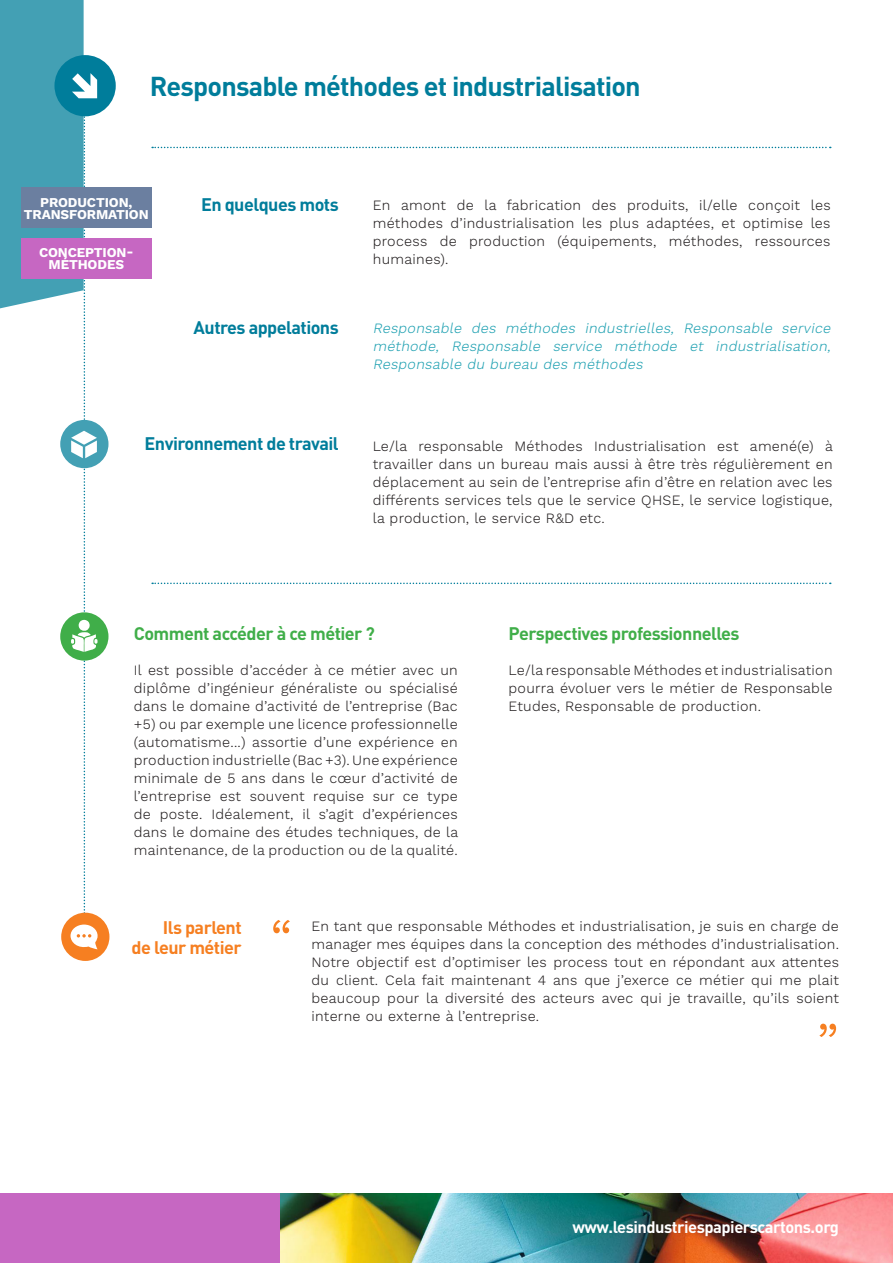
<style>
.page{position:relative;width:893px;height:1263px;background:#fff}
.page>*{position:absolute;margin:0;border:0;box-sizing:border-box;transform-origin:0 0}
.t1{font:300 60px "Work Sans";color:#f67f21}
.t2{font:700 27px "DINOT";letter-spacing:-.03em;color:#007d9b}
.t3{font:700 18px "DINOT";letter-spacing:-.03em;color:#007d9b}
.t4{font:700 18px "DINOT";letter-spacing:-.03em;color:#40ae49}
.t5{font:700 18px "DINOT";letter-spacing:-.03em;color:#f67f21}
.t6{font:700 16.5px "DINOT";letter-spacing:-.03em;color:#fff}
.t7{font:300 14.25px/18px "Work Sans";letter-spacing:.02em;color:#231f20;text-align:justify}
.t8{font:italic 300 14.25px/18px "Work Sans";color:#20a1b2;text-align:justify}
.t9{font:700 13.5px/12px "Work Sans";letter-spacing:-.01em;color:#fff;text-align:center}
</style>
<div class="page">
<div style="left:21px;top:188px;width:130px;height:40px;background:#6b7fa0"></div>
<div style="left:21px;top:238px;width:130px;height:40px;background:#c667c2"></div>
<div style="left:54px;top:55px;width:62px;height:61px;background:#007d9b;border-radius:50%"></div>
<div style="left:0;top:1193px;width:893px;height:70px;background:#c667c2"></div>
<img style="left:281px;top:1193px;width:612px;height:70px">
<div style="left:60px;top:612px;width:48px;height:49px;background:#40ae49;border-radius:50%"></div>
<div style="left:61px;top:913px;width:48px;height:48px;background:#f67f21;border-radius:50%"></div>
<div style="left:60px;top:420px;width:48px;height:48px;background:#43a0b4;border-radius:50%"></div>
<svg style="left:0;top:0;width:98px;height:949px"></svg>
<svg style="left:152px;top:147px;width:679px;height:1px"></svg>
<svg style="left:152px;top:583px;width:679px;height:1px"></svg>
<p class="t2" style="left:150px;top:67px;width:492px">Responsable méthodes et industrialisation</p>
<p class="t9" style="left:24px;top:197px;width:126px">PRODUCTION,<br>TRANSFORMATION</p>
<p class="t9" style="left:39px;top:247px;width:96px">CONCEPTION-<br>MÉTHODES</p>
<p class="t3" style="left:201px;top:192px;width:139px">En quelques mots</p>
<p class="t7" style="left:373px;top:197px;width:459px">En amont de la fabrication des produits, il/elle conçoit les méthodes d’industrialisation les plus adaptées, et optimise les process de production (équipements, méthodes, ressources humaines).</p>
<p class="t3" style="left:194px;top:315px;width:147px">Autres appelations</p>
<p class="t8" style="left:373px;top:320px;width:462px">Responsable des méthodes industrielles, Responsable service méthode, Responsable service méthode et industrialisation, Responsable du bureau des méthodes</p>
<p class="t3" style="left:145px;top:432px;width:196px">Environnement de travail</p>
<p class="t7" style="left:373px;top:437px;width:462px">Le/la responsable Méthodes Industrialisation est amené(e) à travailler dans un bureau mais aussi à être très régulièrement en déplacement au sein de l’entreprise afin d’être en relation avec les différents services tels que le service QHSE, le service logistique, la production, le service R&amp;D etc.</p>
<p class="t4" style="left:134px;top:622px;width:243px">Comment accéder à ce métier ?</p>
<p class="t7" style="left:134px;top:662px;width:326px">Il est possible d’accéder à ce métier avec un diplôme d’ingénieur généraliste ou spécialisé dans le domaine d’activité de l’entreprise (Bac +5) ou par exemple une licence professionnelle (automatisme...) assortie d’une expérience en production industrielle (Bac +3). Une expérience minimale de 5 ans dans le cœur d’activité de l’entreprise est souvent requise sur ce type de poste. Idéalement, il s’agit d’expériences dans le domaine des études techniques, de la maintenance, de la production ou de la qualité.</p>
<p class="t4" style="left:509px;top:622px;width:233px">Perspectives professionnelles</p>
<p class="t7" style="left:509px;top:662px;width:326px">Le/la responsable Méthodes et industrialisation pourra évoluer vers le métier de Responsable Etudes, Responsable de production.</p>
<p class="t5" style="left:163px;top:915px;width:80px">Ils parlent</p>
<p class="t5" style="left:132px;top:935px;width:112px">de leur métier</p>
<p class="t1" style="left:270px;top:906px;width:24px">“</p>
<p class="t7" style="left:311px;top:918px;width:529px">En tant que responsable Méthodes et industrialisation, je suis en charge de manager mes équipes dans la conception des méthodes d’industrialisation.<br>Notre objectif est d’optimiser les process tout en répondant aux attentes du client. Cela fait maintenant 4 ans que j’exerce ce métier qui me plait beaucoup pour la diversité des acteurs avec qui je travaille, qu’ils soient interne ou externe à l’entreprise.</p>
<p class="t1" style="left:816px;top:1009px;width:24px">”</p>
<p class="t6" style="left:572px;top:1216px;width:268px">www.lesindustriespapierscartons.org</p>
</div>
